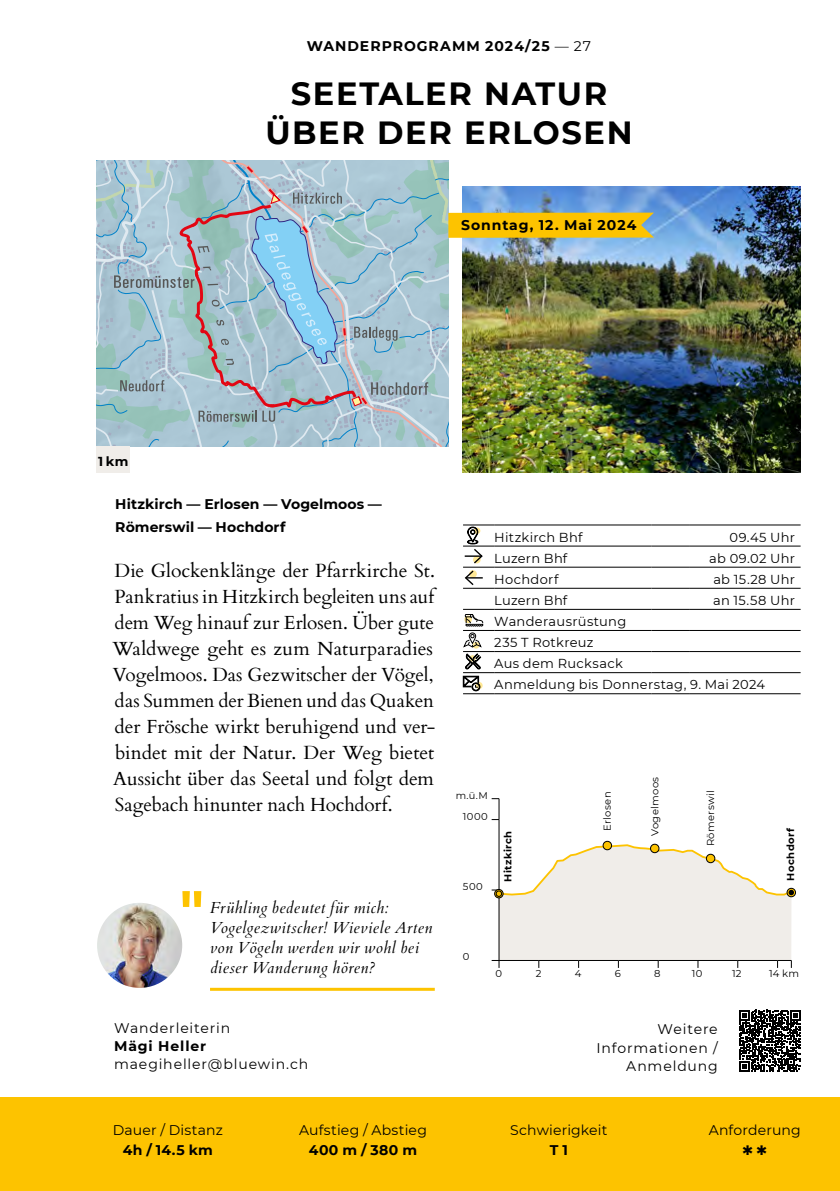
<style>
.page{position:relative;width:840px;height:1191px;background:#fff}
.page>*{position:absolute;margin:0;border:0;box-sizing:border-box;transform-origin:0 0}
.t1{font:700 55.8px "Montserrat";color:#fdc300}
.t2{font:700 32px/38.4px "Montserrat";letter-spacing:.05em;color:#000;text-align:center}
.t3{font:19px/26px "Cardo";letter-spacing:-.005em;color:#000;text-align:justify}
.t4{font:italic 16px/20px "Cardo";letter-spacing:.025em;color:#000}
.t5{font:14px/18px "Montserrat";letter-spacing:.05em;color:#000;text-align:right}
.t6{font:700 14px/23px "Montserrat";letter-spacing:.005em;color:#000}
.t7{font:700 14px "Montserrat";letter-spacing:.065em;color:#000}
.t8{font:700 14px "Montserrat";letter-spacing:.07em;color:#000}
.t9{font:14px "Montserrat";letter-spacing:.01em;color:#000}
.t10{font:700 14px "Montserrat";letter-spacing:.025em;color:#000}
.t11{font:14px "Montserrat";letter-spacing:.02em;color:#000}
.t12{font:14px "Montserrat";letter-spacing:.015em;color:#000}
.t13{font:13px/21px "Montserrat";letter-spacing:.025em;color:#000}
.t14{font:700 13px "Montserrat";color:#000}
.t15{font:10px "Montserrat";letter-spacing:.04em;color:#000}
.t16{font:700 10px "Montserrat";letter-spacing:.04em;color:#000}
.t17{font:9.8px "Montserrat";color:#000}
.s1{font-weight:400}
</style>
<div class="page">
<div style="left:0;top:1097px;width:839px;height:94px;background:#fdc300"></div>
<hr style="left:463px;top:524px;width:31px;height:1px;background:#000">
<hr style="left:494px;top:524px;width:157px;height:1px;background:#000">
<hr style="left:651px;top:524px;width:38px;height:1px;background:#000">
<hr style="left:689px;top:524px;width:111px;height:1px;background:#000">
<hr style="left:463px;top:546px;width:31px;height:1px;background:#000">
<hr style="left:494px;top:546px;width:157px;height:1px;background:#000">
<hr style="left:651px;top:546px;width:38px;height:1px;background:#000">
<hr style="left:689px;top:546px;width:111px;height:1px;background:#000">
<hr style="left:463px;top:567px;width:31px;height:1px;background:#000">
<hr style="left:494px;top:567px;width:157px;height:1px;background:#000">
<hr style="left:651px;top:567px;width:38px;height:1px;background:#000">
<hr style="left:689px;top:567px;width:111px;height:1px;background:#000">
<hr style="left:463px;top:588px;width:31px;height:1px;background:#000">
<hr style="left:494px;top:588px;width:157px;height:1px;background:#000">
<hr style="left:651px;top:588px;width:38px;height:1px;background:#000">
<hr style="left:689px;top:588px;width:111px;height:1px;background:#000">
<hr style="left:463px;top:609px;width:31px;height:1px;background:#000">
<hr style="left:494px;top:609px;width:157px;height:1px;background:#000">
<hr style="left:651px;top:609px;width:38px;height:1px;background:#000">
<hr style="left:689px;top:609px;width:111px;height:1px;background:#000">
<hr style="left:463px;top:630px;width:31px;height:1px;background:#000">
<hr style="left:494px;top:630px;width:157px;height:1px;background:#000">
<hr style="left:651px;top:630px;width:38px;height:1px;background:#000">
<hr style="left:689px;top:630px;width:111px;height:1px;background:#000">
<hr style="left:463px;top:651px;width:31px;height:1px;background:#000">
<hr style="left:494px;top:651px;width:157px;height:1px;background:#000">
<hr style="left:651px;top:651px;width:38px;height:1px;background:#000">
<hr style="left:689px;top:651px;width:111px;height:1px;background:#000">
<hr style="left:463px;top:672px;width:31px;height:1px;background:#000">
<hr style="left:494px;top:672px;width:157px;height:1px;background:#000">
<hr style="left:651px;top:672px;width:38px;height:1px;background:#000">
<hr style="left:689px;top:672px;width:111px;height:1px;background:#000">
<hr style="left:463px;top:693px;width:31px;height:1px;background:#000">
<hr style="left:494px;top:693px;width:157px;height:1px;background:#000">
<hr style="left:651px;top:693px;width:38px;height:1px;background:#000">
<hr style="left:689px;top:693px;width:111px;height:1px;background:#000">
<svg style="left:462px;top:676px;width:18px;height:15px"></svg>
<svg style="left:463px;top:614px;width:20px;height:55px"></svg>
<svg style="left:463px;top:527px;width:20px;height:59px"></svg>
<svg style="left:739px;top:1009px;width:61px;height:62px"></svg>
<div style="left:96px;top:447px;width:34px;height:26px;background:#f0ede9"></div>
<img style="left:462px;top:187px;width:337px;height:286px">
<hr style="left:210px;top:987px;width:224px;height:3px;background:#fdc300">
<img style="left:97px;top:902px;width:85px;height:86px;border-radius:43px">
<img style="left:96px;top:160px;width:557px;height:287px">
<hr style="left:498px;top:819px;width:1px;height:71px;background:#000">
<svg style="left:491px;top:798px;width:8px;height:22px"></svg>
<div style="left:786px;top:888px;width:9px;height:9px;border:1px solid #000;border-radius:50%"></div>
<svg style="left:491px;top:843px;width:302px;height:125px"></svg>
<svg style="left:706px;top:854px;width:8px;height:8px"></svg>
<div style="left:705px;top:854px;width:9px;height:9px;border:1px solid #000;border-radius:50%"></div>
<div style="left:650px;top:844px;width:8px;height:8px;background:#fdc300;border-radius:50%"></div>
<div style="left:649px;top:844px;width:10px;height:9px;border:1px solid #000;border-radius:50%"></div>
<div style="left:602px;top:841px;width:9px;height:8px;background:#fdc300;border-radius:50%"></div>
<div style="left:602px;top:841px;width:9px;height:9px;border:1px solid #000;border-radius:50%"></div>
<p class="t8" style="left:306px;top:36px;width:286px">WANDERPROGRAMM 2024/25 <span class="s1">— 27</span></p>
<h2 class="t2" style="left:265px;top:73px;width:368px">SEETALER NATUR<br>ÜBER DER ERLOSEN</h2>
<p class="t7" style="left:461px;top:215px;width:177px">Sonntag, 12. Mai 2024</p>
<p class="t14" style="left:98px;top:452px;width:32px">1 km</p>
<p class="t6" style="left:115px;top:492px;width:268px">Hitzkirch — Erlosen — Vogelmoos —<br>Römerswil — Hochdorf</p>
<p class="t3" style="left:112px;top:556px;width:324px">Die Glockenklänge der Pfarrkirche St.<br>Pankratius in Hitzkirch begleiten uns auf dem Weg hinauf zur Erlosen. Über gute Waldwege geht es zum Naturparadies Vogelmoos. Das Gezwitscher der Vögel, das Summen der Bienen und das Quaken der Frösche wirkt beruhigend und ver&shy;bindet mit der Natur. Der Weg bietet Aussicht über das Seetal und folgt dem Sagebach hinunter nach Hochdorf.</p>
<h1 class="t1" style="left:179px;top:870px;width:26px">"</h1>
<p class="t4" style="left:210px;top:897px;width:223px">Frühling bedeutet für mich:<br>Vogelgezwitscher! Wieviele Arten von Vögeln werden wir wohl bei dieser Wanderung hören?</p>
<p class="t5" style="left:114px;top:1018px;width:118px">Wanderleiterin</p>
<p class="t7" style="left:114px;top:1036px;width:94px">Mägi Heller</p>
<p class="t5" style="left:114px;top:1054px;width:195px">maegiheller@bluewin.ch</p>
<p class="t13" style="left:494px;top:526px;width:90px">Hitzkirch Bhf</p>
<p class="t13" style="left:729px;top:526px;width:67px">09.45 Uhr</p>
<p class="t13" style="left:494px;top:547px;width:75px">Luzern Bhf</p>
<p class="t13" style="left:709px;top:547px;width:87px">ab 09.02 Uhr</p>
<p class="t13" style="left:494px;top:568px;width:66px">Hochdorf</p>
<p class="t13" style="left:713px;top:568px;width:83px">ab 15.28 Uhr</p>
<p class="t13" style="left:494px;top:589px;width:75px">Luzern Bhf</p>
<p class="t13" style="left:712px;top:589px;width:83px">an 15.58 Uhr</p>
<p class="t13" style="left:494px;top:610px;width:272px">Wanderausrüstung<br>235 T Rotkreuz<br>Aus dem Rucksack<br>Anmeldung bis Donnerstag, 9. Mai 2024</p>
<p class="t17" style="left:455px;top:788px;width:33px">m.ü.M</p>
<p class="t15" style="left:462px;top:809px;width:26px">1000</p>
<p class="t15" style="left:462px;top:879px;width:21px">500</p>
<p class="t15" style="left:647px;top:836px;width:61px;rotate:-90deg">Vogelmoos</p>
<p class="t15" style="left:703px;top:846px;width:58px;rotate:-90deg">Römerswil</p>
<p class="t15" style="left:600px;top:831px;width:41px;rotate:-90deg">Erlosen</p>
<p class="t16" style="left:500px;top:881px;width:52px;rotate:-90deg">Hitzkirch</p>
<p class="t16" style="left:782px;top:880px;width:54px;rotate:-90deg">Hochdorf</p>
<p class="t15" style="left:462px;top:950px;width:8px">0</p>
<p class="t15" style="left:495px;top:967px;width:8px">0</p>
<p class="t15" style="left:535px;top:967px;width:7px">2</p>
<p class="t15" style="left:574px;top:967px;width:8px">4</p>
<p class="t15" style="left:614px;top:967px;width:8px">6</p>
<p class="t15" style="left:654px;top:967px;width:8px">8</p>
<p class="t15" style="left:691px;top:967px;width:12px">10</p>
<p class="t15" style="left:731px;top:967px;width:11px">12</p>
<p class="t15" style="left:768px;top:967px;width:32px">14 km</p>
<p class="t5" style="left:596px;top:1020px;width:123px">Weitere<br>Informationen /<br>Anmeldung</p>
<p class="t12" style="left:113px;top:1120px;width:111px">Dauer / Distanz</p>
<p class="t10" style="left:123px;top:1139px;width:92px">4h / 14.5 km</p>
<p class="t11" style="left:299px;top:1120px;width:129px">Aufstieg / Abstieg</p>
<p class="t10" style="left:309px;top:1139px;width:110px">400 m / 380 m</p>
<p class="t9" style="left:510px;top:1120px;width:99px">Schwierigkeit</p>
<p class="t10" style="left:549px;top:1139px;width:20px">T 1</p>
<p class="t9" style="left:708px;top:1120px;width:93px">Anforderung</p>
</div>
